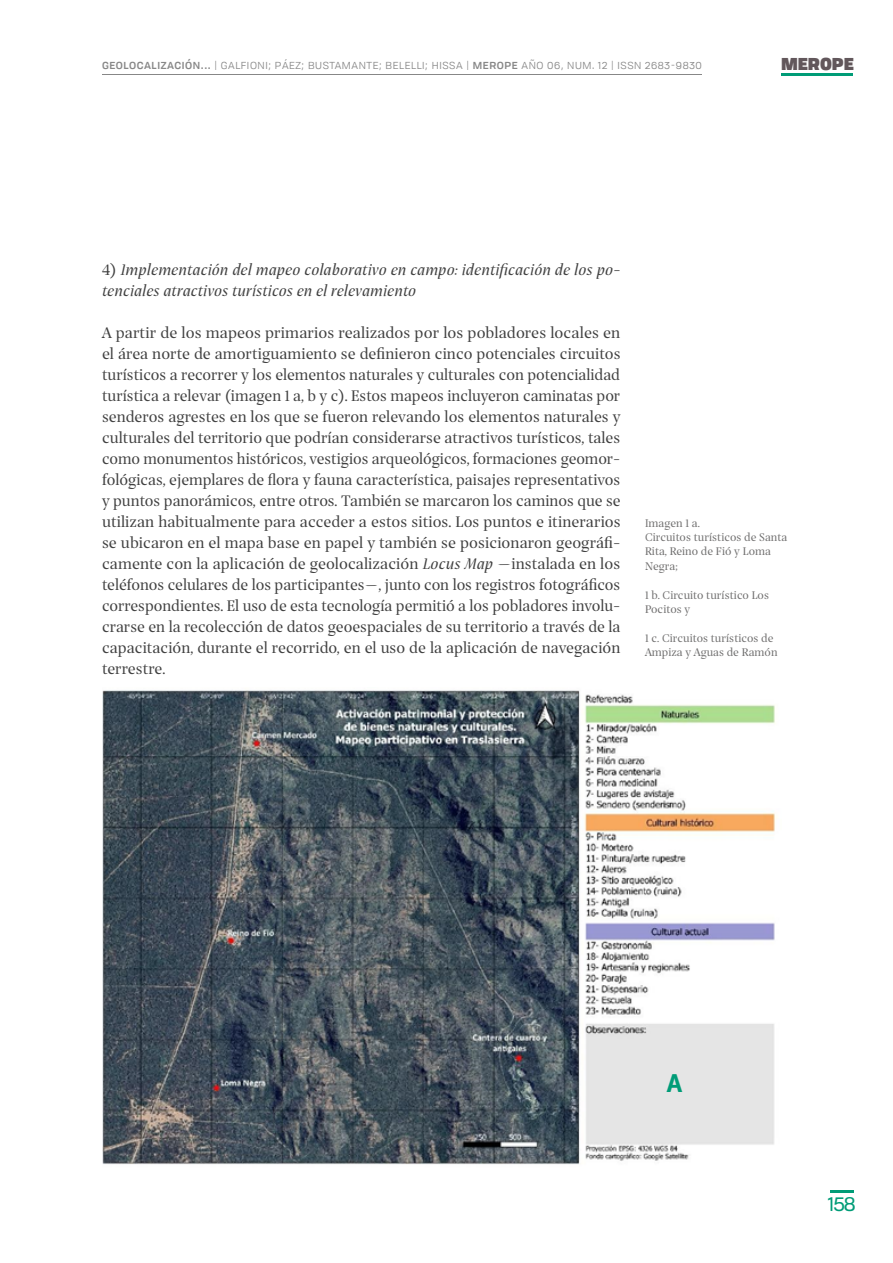
<style>
.page{position:relative;width:893px;height:1263px;background:#fff}
.page>*{position:absolute;margin:0;border:0;box-sizing:border-box;transform-origin:0 0}
.t1{font:700 25.5px "Edmondsans";color:#009c77}
.t2{font:19.5px "Tofino Personal";color:#009c77}
.t3{font:16.5px/21px "Prospectus M";color:#404040;text-align:justify}
.t4{font:italic 16.5px/21px "Prospectus M";color:#404040}
.t5{font:900 16.5px "Tofino Personal";color:#62575b}
.t6{font:12px/14.4px "Prospectus M";color:#706f6f}
.t7{font:12px "Tofino Personal";letter-spacing:.05em;color:#878787}
.s1{font-weight:500}
.s2{font-style:normal}
.s3{font-style:italic}
</style>
<div class="page">
<hr style="left:830px;top:1190px;width:24px;height:2px;background:#009c77">
<hr style="left:782px;top:73px;width:71px;height:2px;background:#009c77">
<hr style="left:102px;top:74px;width:599px;height:1px;background:#878787">
<img style="left:102px;top:690px;width:673px;height:474px">
<p class="t7" style="left:102px;top:56px;width:601px"><span class="s1">GEOLOCALIZACIÓN...</span> | GALFIONI; PÁEZ; BUSTAMANTE; BELELLI; HISSA | <span class="s1">MEROPE</span> AÑO 06, NUM. 12 | ISSN 2683-9830</p>
<p class="t5" style="left:781px;top:49px;width:74px">MEROPE</p>
<p class="t4" style="left:102px;top:259px;width:520px"><span class="s2">4)</span> Implementación del mapeo colaborativo en campo: identificación de los po&shy;tenciales atractivos turísticos en el relevamiento</p>
<p class="t3" style="left:102px;top:322px;width:520px">A partir de los mapeos primarios realizados por los pobladores locales en el área norte de amortiguamiento se definieron cinco potenciales circuitos turísticos a recorrer y los elementos naturales y culturales con potencialidad turística a relevar (imagen 1 a, b y c). Estos mapeos incluyeron caminatas por senderos agrestes en los que se fueron relevando los elementos naturales y culturales del territorio que podrían considerarse atractivos turísticos, tales como monumentos históricos, vestigios arqueológicos, formaciones geomor&shy;fológicas, ejemplares de flora y fauna característica, paisajes representativos y puntos panorámicos, entre otros. También se marcaron los caminos que se utilizan habitualmente para acceder a estos sitios. Los puntos e itinerarios se ubicaron en el mapa base en papel y también se posicionaron geográfi&shy;camente con la aplicación de geolocalización <span class="s3">Locus Map</span> —instalada en los teléfonos celulares de los participantes—, junto con los registros fotográficos correspondientes. El uso de esta tecnología permitió a los pobladores involu&shy;crarse en la recolección de datos geoespaciales de su territorio a través de la capacitación, durante el recorrido, en el uso de la aplicación de navegación terrestre.</p>
<p class="t6" style="left:645px;top:515px;width:144px">Imagen 1 a.<br>Circuitos turísticos de Santa<br>Rita, Reino de Fió y Loma<br>Negra;</p>
<p class="t6" style="left:645px;top:587px;width:125px">1 b. Circuito turístico Los<br>Pocitos y</p>
<p class="t6" style="left:645px;top:630px;width:134px">1 c. Circuitos turísticos de<br>Ampiza y Aguas de Ramón</p>
<h1 class="t1" style="left:666px;top:1067px;width:18px">A</h1>
<p class="t2" style="left:828px;top:1189px;width:29px">158</p>
</div>
